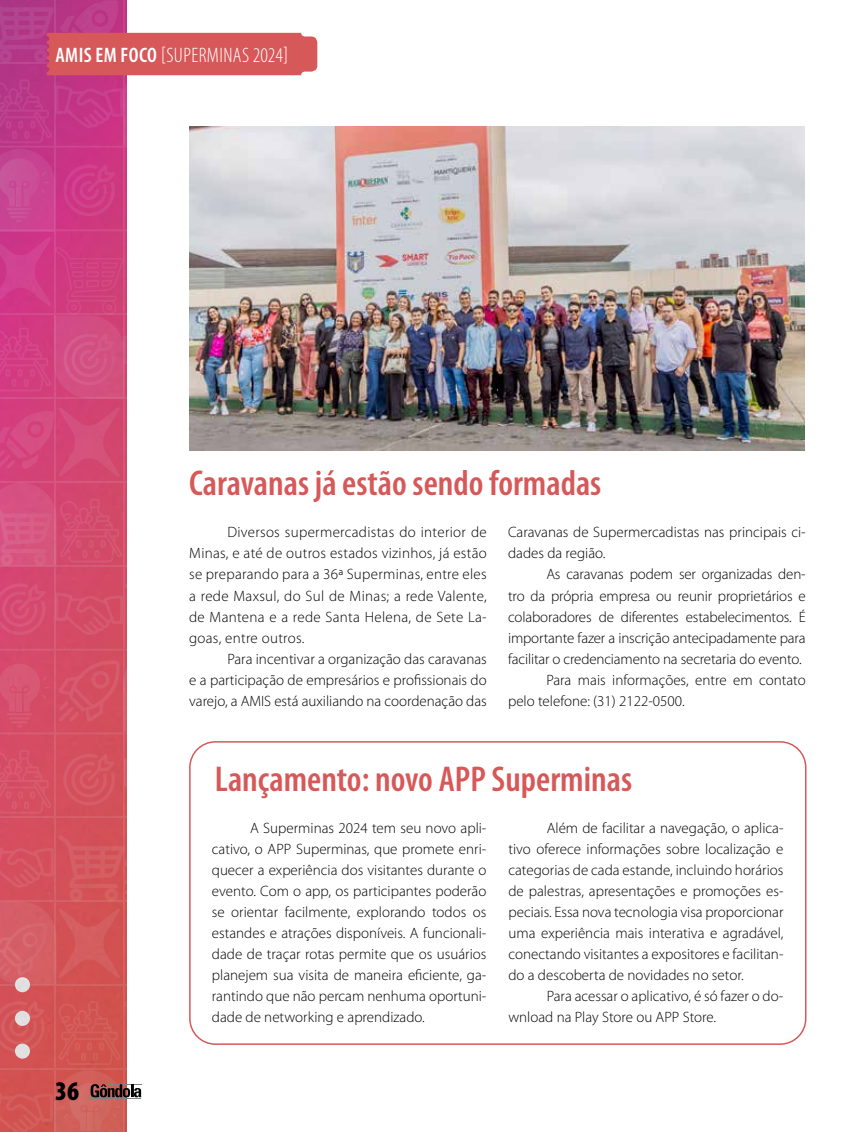
<style>
.page{position:relative;width:859px;height:1132px;background:#fff}
.page>*{position:absolute;margin:0;border:0;box-sizing:border-box;transform-origin:0 0}
.t1{font:600 condensed 36px "Myriad Pro";color:#d75859}
.t2{font:900 condensed 27px "Myriad Pro";color:#000}
.t3{font:300 condensed 21px "Myriad Pro";letter-spacing:.02em;color:#fff}
.t4{font:300 15px/21px "Myriad Pro";color:#000;text-align:justify}
.s1{font-weight:600}
</style>
<div class="page">
<img style="left:189px;top:126px;width:616px;height:324px">
<img style="left:0;top:398px;width:127px;height:601px">
<svg style="left:0;top:999px;width:141px;height:132px"></svg>
<hr style="left:91px;top:1097px;width:50px;height:1px;background:#808285">
<img style="left:0;top:0;width:317px;height:398px">
<div style="left:189px;top:740px;width:617px;height:304px;border:2px solid #d75859;border-radius:26px"></div>
<h3 class="t3" style="left:55px;top:43px;width:235px"><span class="s1">AMIS EM FOCO</span> [SUPERMINAS 2024]</h3>
<h1 class="t1" style="left:189px;top:461px;width:414px">Caravanas já estão sendo formadas</h1>
<p class="t4" style="left:189px;top:521px;width:299px;text-indent:38px">Diversos supermercadistas do interior de Minas, e até de outros estados vizinhos, já estão se preparando para a 36ª Superminas, entre eles a rede Maxsul, do Sul de Minas; a rede Valente, de Mantena e a rede Santa Helena, de Sete La&shy;goas, entre outros.</p>
<p class="t4" style="left:189px;top:647px;width:299px;text-indent:38px">Para incentivar a organização das caravanas e a participação de empresários e profissionais do varejo, a AMIS está auxiliando na coordenação das</p>
<p class="t4" style="left:508px;top:521px;width:299px">Caravanas de Supermercadistas nas principais ci&shy;dades da região.</p>
<p class="t4" style="left:546px;top:563px;width:261px">As caravanas podem ser organizadas den-</p>
<p class="t4" style="left:508px;top:584px;width:299px">tro da própria empresa ou reunir proprietários e</p>
<p class="t4" style="left:508px;top:605px;width:299px">colaboradores de diferentes estabelecimentos. É</p>
<p class="t4" style="left:508px;top:626px;width:299px">importante fazer a inscrição antecipadamente para</p>
<p class="t4" style="left:508px;top:647px;width:295px">facilitar o credenciamento na secretaria do evento.</p>
<p class="t4" style="left:546px;top:668px;width:261px">Para mais informações, entre em contato</p>
<p class="t4" style="left:508px;top:689px;width:178px">pelo telefone: (31) 2122-0500.</p>
<h2 class="t2" style="left:55px;top:1073px;width:25px">36</h2>
<h1 class="t1" style="left:215px;top:756px;width:419px">Lançamento: novo APP Superminas</h1>
<p class="t4" style="left:212px;top:817px;width:276px;text-indent:38px">A Superminas 2024 tem seu novo apli&shy;cativo, o APP Superminas, que promete enri&shy;quecer a experiência dos visitantes durante o evento. Com o app, os participantes poderão se orientar facilmente, explorando todos os estandes e atrações disponíveis. A funcionali&shy;dade de traçar rotas permite que os usuários planejem sua visita de maneira eficiente, ga&shy;rantindo que não percam nenhuma oportuni&shy;dade de networking e aprendizado.</p>
<p class="t4" style="left:508px;top:817px;width:277px;text-indent:38px">Além de facilitar a navegação, o aplica&shy;tivo oferece informações sobre localização e categorias de cada estande, incluindo horários de palestras, apresentações e promoções es&shy;peciais. Essa nova tecnologia visa proporcionar uma experiência mais interativa e agradável, conectando visitantes a expositores e facilitan&shy;do a descoberta de novidades no setor.</p>
<p class="t4" style="left:508px;top:985px;width:276px;text-indent:38px">Para acessar o aplicativo, é só fazer o do&shy;wnload na Play Store ou APP Store.</p>
</div>
